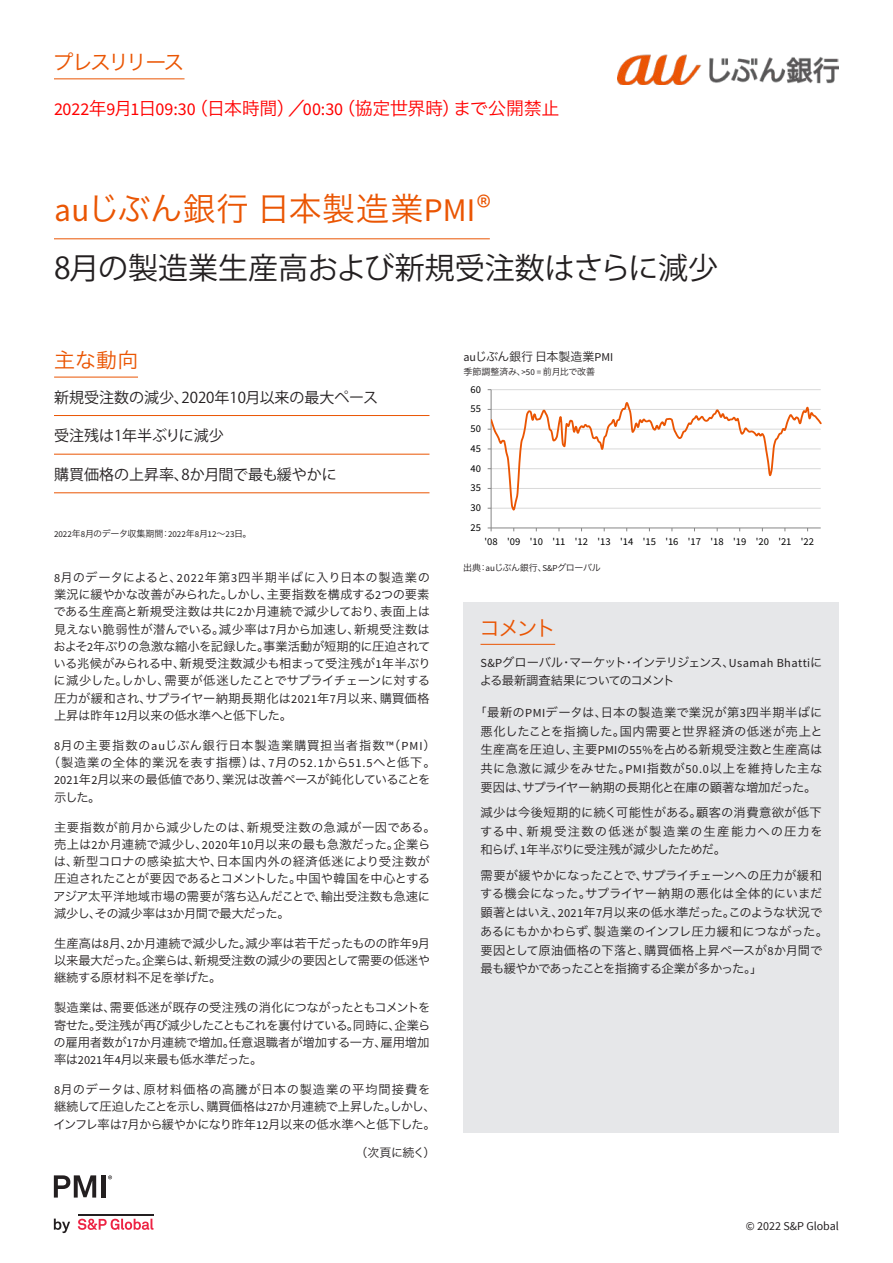
<style>
.page{position:relative;width:893px;height:1263px;background:#fff}
.page>*{position:absolute;margin:0;border:0;box-sizing:border-box;transform-origin:0 0}
.t1{font:33px "Hira Kaku Pro W3";letter-spacing:.005em;color:#ea5503}
.t2{font:30px "Koz Go Pro";color:#231f20}
.Section_header{font:21px "Hira Kaku Pro W3";letter-spacing:-.1em;color:#ea5503}
.Section_header-2{font:21px "Hira Kaku Pro W3";letter-spacing:-.135em;color:#ea5503}
.t3{font:18px "Hira Kaku Pro W3";letter-spacing:-.02em;color:#f00}
.Key_findings{font:15px "Koz Go Pro";color:#231f20}
.Body_copy_2{font:12.3px/17.2px "Hira Kaku Pro W3";letter-spacing:-.01em;color:#231f20;text-align:justify}
.Comment{font:12.3px/18.8px "Hira Kaku Pro W3";color:#231f20;text-align:center}
.Comment-2{font:12.3px/18.8px "Hira Kaku Pro W3";letter-spacing:-.02em;color:#231f20}
.Body_copy_2-2{font:12.3px/18.8px "Hira Kaku Pro W3";letter-spacing:-.08em;color:#231f20}
.Body_copy_2-3{font:12.3px "Hira Kaku Pro W3";letter-spacing:.035em;color:#231f20}
.Body_copy_2-4{font:12.3px "Hira Kaku Pro W3";letter-spacing:-.04em;color:#231f20}
.Body_copy_2-5{font:12.3px "Hira Kaku Pro W3";letter-spacing:.055em;color:#231f20}
.Chart_title{font:12px "Hira Kaku Pro W3";color:#231f20}
.t4{font:12px "Source Sans Pro";color:#231f20}
.Chart_title-2{font:12px "Hira Kaku Pro W3";letter-spacing:-.03em;color:#231f20}
.t5{font:10.5px "Source Sans Pro";letter-spacing:-.005em;color:#000}
.Boiler{font:9px "Hira Kaku Pro W3";letter-spacing:-.025em;color:#231f20}
.Axis_title{font:9px "Hira Kaku Pro W3";letter-spacing:-.035em;color:#231f20}
.Axis_title-2{font:9px "Hira Kaku Pro W3";letter-spacing:-.015em;color:#231f20}
.s1{font-family:"Source Sans Pro"}
</style>
<div class="page">
<img style="left:618px;top:54px;width:221px;height:31px">
<svg style="left:54px;top:1218px;width:16px;height:15px"></svg>
<svg style="left:78px;top:1218px;width:75px;height:12px"></svg>
<hr style="left:78px;top:1213px;width:75px;height:2px;background:#231f20">
<svg style="left:54px;top:1175px;width:42px;height:22px"></svg>
<div style="left:101px;top:1175px;width:5px;height:22px;background:#231f20"></div>
<svg style="left:108px;top:1175px;width:4px;height:4px"></svg>
<hr style="left:491px;top:389px;width:330px;height:1px;background:#d9d9d9">
<hr style="left:491px;top:390px;width:1px;height:138px;background:#868686">
<hr style="left:491px;top:527px;width:330px;height:1px;background:#868686">
<svg style="left:488px;top:527px;width:4px;height:4px"></svg>
<svg style="left:488px;top:400px;width:333px;height:110px"></svg>
<hr style="left:54px;top:377px;width:84px;height:1px;background:#ea5503">
<hr style="left:54px;top:79px;width:131px;height:1px;background:#ea5503">
<hr style="left:54px;top:238px;width:436px;height:1px;background:#ea5503">
<hr style="left:54px;top:415px;width:375px;height:1px;background:#ea5503">
<hr style="left:54px;top:454px;width:375px;height:1px;background:#ea5503">
<hr style="left:54px;top:492px;width:375px;height:1px;background:#ea5503">
<div style="left:463px;top:602px;width:376px;height:56px;background:#e6e7e9"></div>
<hr style="left:480px;top:644px;width:75px;height:1px;background:#ea5503">
<div style="left:463px;top:658px;width:376px;height:474px;background:#e6e7e9"></div>
<p class="Section_header-2" style="left:53px;top:44px;width:134px">プレスリリース</p>
<p class="t3" style="left:54px;top:93px;width:507px"><span class="s1">2022</span>年<span class="s1">9</span>月<span class="s1">1</span>日<span class="s1">09:30</span>（日本時間）／<span class="s1">00:30</span>（協定世界時）まで公開禁止</p>
<p class="t1" style="left:54px;top:180px;width:438px"><span class="s1">au</span>じぶん銀行日本製造業<span class="s1">PMI®</span></p>
<p class="t2" style="left:54px;top:249px;width:666px">8月の製造業生産高および新規受注数はさらに減少</p>
<p class="Section_header" style="left:54px;top:342px;width:86px">主な動向</p>
<p class="Key_findings" style="left:54px;top:387px;width:326px">新規受注数の減少、2020年10月以来の最大ペース</p>
<p class="Key_findings" style="left:54px;top:426px;width:171px">受注残は1年半ぶりに減少</p>
<p class="Key_findings" style="left:54px;top:465px;width:284px">購買価格の上昇率、8か月間で最も緩やかに</p>
<p class="Boiler" style="left:54px;top:525px;width:199px"><span class="s1">2022</span>年<span class="s1">8</span>月のデータ収集期間：<span class="s1">2022</span>年<span class="s1">8</span>月<span class="s1">12</span>～<span class="s1">23</span>日。</p>
<p class="Body_copy_2" style="left:53px;top:568px;width:379px"><span class="s1">8</span>月のデータによると、<span class="s1">2022</span>年第<span class="s1">3</span>四半期半ばに入り日本の製造業の業況に緩やかな改善がみられた。しかし、主要指数を構成する<span class="s1">2</span>つの要素である生産高と新規受注数は共に<span class="s1">2</span>か月連続で減少しており、表面上は見えない脆弱性が潜んでいる。減少率は<span class="s1">7</span>月から加速し、新規受注数はおよそ<span class="s1">2</span>年ぶりの急激な縮小を記録した。事業活動が短期的に圧迫されている兆候がみられる中、新規受注数減少も相まって受注残が<span class="s1">1</span>年半ぶりに減少した。しかし、需要が低迷したことでサプライチェーンに対する圧力が緩和され、サプライヤー納期長期化は<span class="s1">2021</span>年<span class="s1">7</span>月以来、購買価格上昇は昨年<span class="s1">12</span>月以来の低水準へと低下した。</p>
<p class="Body_copy_2-5" style="left:54px;top:734px;width:383px"><span class="s1">8</span>月の主要指数の<span class="s1">au</span>じぶん銀行日本製造業購買担当者指数<span class="s1">™</span>（<span class="s1">PMI</span>）</p>
<p class="Body_copy_2-3" style="left:48px;top:751px;width:389px">（製造業の全体的業況を表す指標）は、<span class="s1">7</span>月の<span class="s1">52.1</span>から<span class="s1">51.5</span>へと低下。</p>
<p class="Body_copy_2-4" style="left:54px;top:769px;width:378px"><span class="s1">2021</span>年<span class="s1">2</span>月以来の最低値であり、業況は改善ペースが鈍化していることを</p>
<p class="Body_copy_2" style="left:54px;top:787px;width:48px">示した。</p>
<p class="Body_copy_2" style="left:53px;top:817px;width:384px;text-align:left">主要指数が前月から減少したのは、新規受注数の急減が一因である。売上は<span class="s1">2</span>か月連続で減少し、<span class="s1">2020</span>年<span class="s1">10</span>月以来の最も急激だった。企業らは、新型コロナの感染拡大や、日本国内外の経済低迷により受注数が圧迫されたことが要因であるとコメントした。中国や韓国を中心とするアジア太平洋地域市場の需要が落ち込んだことで、輸出受注数も急速に減少し、その減少率は<span class="s1">3</span>か月間で最大だった。</p>
<p class="Body_copy_2" style="left:54px;top:934px;width:378px">生産高は<span class="s1">8</span>月、<span class="s1">2</span>か月連続で減少した。減少率は若干だったものの昨年<span class="s1">9</span>月以来最大だった。企業らは、新規受注数の減少の要因として需要の低迷や継続する原材料不足を挙げた。</p>
<p class="Body_copy_2" style="left:54px;top:998px;width:378px">製造業は、需要低迷が既存の受注残の消化につながったともコメントを寄せた。受注残が再び減少したこともこれを裏付けている。同時に、企業らの雇用者数が<span class="s1">17</span>か月連続で増加。任意退職者が増加する一方、雇用増加率は<span class="s1">2021</span>年<span class="s1">4</span>月以来最も低水準だった。</p>
<p class="Body_copy_2" style="left:54px;top:1080px;width:384px;text-align:left"><span class="s1">8</span>月のデータは、原材料価格の高騰が日本の製造業の平均間接費を継続して圧迫したことを示し、購買価格は<span class="s1">27</span>か月連続で上昇した。しかし、インフレ率は<span class="s1">7</span>月から緩やかになり昨年<span class="s1">12</span>月以来の低水準へと低下した。</p>
<p class="Chart_title-2" style="left:355px;top:1142px;width:82px">（次頁に続く）</p>
<p class="Chart_title" style="left:463px;top:346px;width:151px"><span class="s1">au</span>じぶん銀行日本製造業<span class="s1">PMI</span></p>
<p class="Axis_title-2" style="left:463px;top:363px;width:133px">季節調整済み、<span class="s1">&gt;50 =</span> 前月比で改善</p>
<p class="t5" style="left:470px;top:383px;width:12px">60</p>
<p class="t5" style="left:470px;top:402px;width:12px">55</p>
<p class="t5" style="left:470px;top:422px;width:12px">50</p>
<p class="t5" style="left:470px;top:442px;width:12px">45</p>
<p class="t5" style="left:470px;top:462px;width:12px">40</p>
<p class="t5" style="left:470px;top:481px;width:12px">35</p>
<p class="t5" style="left:470px;top:501px;width:12px">30</p>
<p class="t5" style="left:470px;top:521px;width:12px">25</p>
<p class="t5" style="left:485px;top:535px;width:331px">'08 '09 '10 '11 '12 '13 '14 '15 '16 '17 '18 '19 '20 '21 '22</p>
<p class="Axis_title" style="left:463px;top:559px;width:139px">出典：<span class="s1">au</span>じぶん銀行、<span class="s1">S&amp;P</span>グローバル</p>
<p class="Section_header" style="left:479px;top:609px;width:79px">コメント</p>
<p class="Body_copy_2-2" style="left:480px;top:652px;width:344px"><span class="s1">S&amp;P</span>グローバル・マーケット・インテリジェンス、<span class="s1">Usamah Bhatti</span>による最新調査結果についてのコメント</p>
<p class="Comment" style="left:474px;top:702px;width:350px">「最新の<span class="s1">PMI</span>データは、日本の製造業で業況が第<span class="s1">3</span>四半期半ばに悪化したことを指摘した。国内需要と世界経済の低迷が売上と生産高を圧迫し、主要<span class="s1">PMI</span>の<span class="s1">55%</span>を占める新規受注数と生産高は共に急激に減少をみせた。<span class="s1">PMI</span>指数が<span class="s1">50.0</span>以上を維持した主な要因は、サプライヤー納期の長期化と在庫の顕著な増加だった。</p>
<p class="Comment" style="left:480px;top:802px;width:344px;text-align:justify">減少は今後短期的に続く可能性がある。顧客の消費意欲が低下する中、新規受注数の低迷が製造業の生産能力への圧力を和らげ、<span class="s1">1</span>年半ぶりに受注残が減少したためだ。</p>
<p class="Comment-2" style="left:480px;top:865px;width:350px">需要が緩やかになったことで、サプライチェーンへの圧力が緩和する機会になった。サプライヤー納期の悪化は全体的にいまだ顕著とはいえ、<span class="s1">2021</span>年<span class="s1">7</span>月以来の低水準だった。このような状況であるにもかかわらず、製造業のインフレ圧力緩和につながった。要因として原油価格の下落と、購買価格上昇ペースが<span class="s1">8</span>か月間で最も緩やかであったことを指摘する企業が多かった。」</p>
<p class="t4" style="left:746px;top:1218px;width:95px">© 2022 S&amp;P Global</p>
</div>
